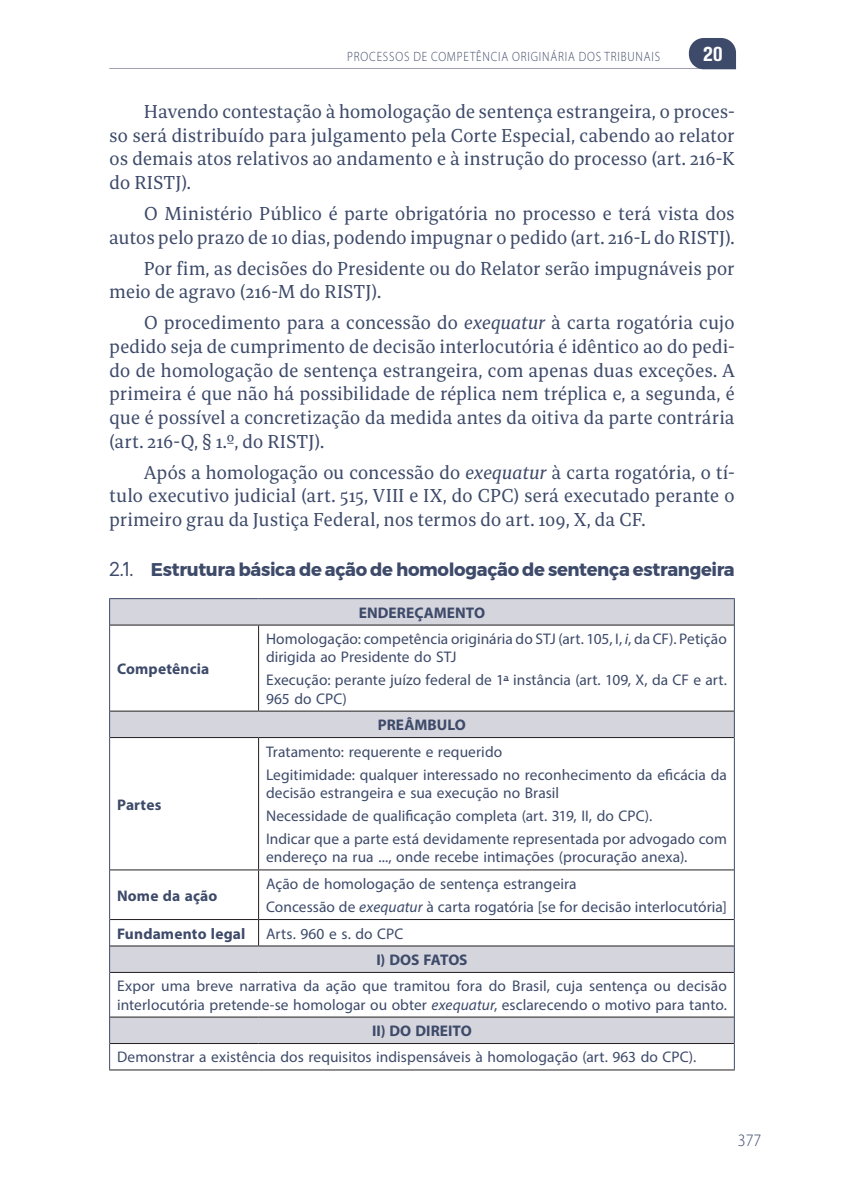
<style>
.page{position:relative;width:844px;height:1191px;background:#fff}
.page>*{position:absolute;margin:0;border:0;box-sizing:border-box;transform-origin:0 0}
.t1{font:700 semi-condensed 18.9px "i Ciel Fester";color:#fff;scale:1.1 1}
.t2{font:18.55px/23.6px "Bespoke Serif";letter-spacing:-.01em;color:#3d4a69;text-align:justify}
.t3{font:700 18.38px "Montserrat";letter-spacing:-.02em;color:#3d4a69}
.t4{font:17.5px "Myriad Variable Concept";color:#3d4a69}
.t5{font:15.4px/23.1px "Myriad Pro";letter-spacing:.005em;color:#3d4a69}
.t6{font:700 15.4px "Myriad Pro";letter-spacing:.01em;color:#3d4a69}
.t7{font:700 15.4px "Myriad Pro";letter-spacing:-.01em;color:#3d4a69}
.t8{font:300 13.47px "Myriad Pro";letter-spacing:.07em;color:#3d4a69;scale:.86 1}
.s1{font-style:italic}
.s2{font-family:"Orkney";font-weight:400}
</style>
<div class="page">
<hr style="left:109px;top:68px;width:626px;height:1px;background:#9fa0b0">
<svg style="left:688px;top:38px;width:47px;height:31px"></svg>
<svg style="left:110px;top:599px;width:623px;height:444px"></svg>
<hr style="left:110px;top:624px;width:148px;height:1px;background:#231f20">
<hr style="left:258px;top:624px;width:475px;height:1px;background:#231f20">
<hr style="left:110px;top:710px;width:148px;height:1px;background:#231f20">
<hr style="left:258px;top:710px;width:475px;height:1px;background:#231f20">
<hr style="left:110px;top:737px;width:148px;height:1px;background:#231f20">
<hr style="left:258px;top:737px;width:475px;height:1px;background:#231f20">
<hr style="left:110px;top:869px;width:148px;height:1px;background:#231f20">
<hr style="left:258px;top:869px;width:475px;height:1px;background:#231f20">
<hr style="left:110px;top:919px;width:148px;height:1px;background:#231f20">
<hr style="left:258px;top:919px;width:475px;height:1px;background:#231f20">
<hr style="left:110px;top:945px;width:148px;height:1px;background:#231f20">
<hr style="left:258px;top:945px;width:475px;height:1px;background:#231f20">
<hr style="left:110px;top:972px;width:148px;height:1px;background:#231f20">
<hr style="left:258px;top:972px;width:475px;height:1px;background:#231f20">
<hr style="left:110px;top:1016px;width:148px;height:1px;background:#231f20">
<hr style="left:258px;top:1016px;width:475px;height:1px;background:#231f20">
<hr style="left:110px;top:1043px;width:148px;height:1px;background:#231f20">
<hr style="left:258px;top:1043px;width:475px;height:1px;background:#231f20">
<hr style="left:109px;top:1069px;width:149px;height:1px;background:#231f20">
<hr style="left:258px;top:1069px;width:476px;height:1px;background:#231f20">
<hr style="left:258px;top:625px;width:1px;height:85px;background:#231f20">
<hr style="left:258px;top:738px;width:1px;height:131px;background:#231f20">
<hr style="left:258px;top:870px;width:1px;height:49px;background:#231f20">
<svg style="left:258px;top:920px;width:1px;height:25px"></svg>
<hr style="left:109px;top:598px;width:149px;height:1px;background:#3d4a69">
<svg style="left:109px;top:599px;width:1px;height:26px"></svg>
<hr style="left:258px;top:598px;width:476px;height:1px;background:#3d4a69">
<svg style="left:733px;top:599px;width:1px;height:26px"></svg>
<hr style="left:109px;top:625px;width:1px;height:86px;background:#3d4a69">
<hr style="left:733px;top:625px;width:1px;height:86px;background:#3d4a69">
<svg style="left:109px;top:711px;width:1px;height:26px"></svg>
<svg style="left:733px;top:711px;width:1px;height:26px"></svg>
<hr style="left:109px;top:737px;width:1px;height:133px;background:#3d4a69">
<hr style="left:733px;top:737px;width:1px;height:133px;background:#3d4a69">
<hr style="left:109px;top:870px;width:1px;height:49px;background:#3d4a69">
<hr style="left:733px;top:870px;width:1px;height:49px;background:#3d4a69">
<svg style="left:109px;top:919px;width:1px;height:53px"></svg>
<svg style="left:733px;top:919px;width:1px;height:53px"></svg>
<hr style="left:109px;top:972px;width:1px;height:45px;background:#3d4a69">
<hr style="left:733px;top:972px;width:1px;height:45px;background:#3d4a69">
<svg style="left:109px;top:1017px;width:1px;height:52px"></svg>
<svg style="left:733px;top:1017px;width:1px;height:52px"></svg>
<p class="t8" style="left:347px;top:49px;width:364px">PROCESSOS DE COMPETÊNCIA ORIGINÁRIA DOS TRIBUNAIS</p>
<p class="t1" style="left:703px;top:41px;width:19px">20</p>
<p class="t2" style="left:109px;top:99px;width:627px;text-indent:35px">Havendo contestação à homologação de sentença estrangeira, o proces&shy;so será distribuído para julgamento pela Corte Especial, cabendo ao relator os demais atos relativos ao andamento e à instrução do processo (art. 216-K do RISTJ).</p>
<p class="t2" style="left:109px;top:201px;width:627px;text-align:right">O Ministério Público é parte obrigatória no processo e terá vista dos autos pelo prazo de 10 dias, podendo impugnar o pedido (art. 216-L do RISTJ).</p>
<p class="t2" style="left:109px;top:256px;width:626px;text-indent:35px">Por fim, as decisões do Presidente ou do Relator serão impugnáveis por meio de agravo (216-M do RISTJ).</p>
<p class="t2" style="left:109px;top:311px;width:627px;text-indent:35px">O procedimento para a concessão do <span class="s1">exequatur</span> à carta rogatória cujo pedido seja de cumprimento de decisão interlocutória é idêntico ao do pedi&shy;do de homologação de sentença estrangeira, com apenas duas exceções. A primeira é que não há possibilidade de réplica nem tréplica e, a segunda, é que é possível a concretização da medida antes da oitiva da parte contrária (art. 216-Q, § 1.º, do RISTJ).</p>
<p class="t2" style="left:109px;top:460px;width:627px;text-indent:35px">Após a homologação ou concessão do <span class="s1">exequatur</span> à carta rogatória, o tí&shy;tulo executivo judicial (art. 515, VIII e IX, do CPC) será executado perante o primeiro grau da Justiça Federal, nos termos do art. 109, X, da CF.</p>
<p class="t3" style="left:109px;top:555px;width:627px"><span class="s2">2.1.</span> Estrutura básica de ação de homologação de sentença estrangeira</p>
<p class="t6" style="left:358px;top:602px;width:128px">ENDEREÇAMENTO</p>
<p class="t6" style="left:117px;top:658px;width:94px">Competência</p>
<p class="t6" style="left:117px;top:794px;width:46px">Partes</p>
<p class="t5" style="left:266px;top:629px;width:462px;line-height:18.2px">Homologação: competência originária do STJ (art. 105, I, <span class="s1">i</span>, da CF). Petição dirigida ao Presidente do STJ</p>
<p class="t5" style="left:266px;top:671px;width:462px;line-height:18.2px">Execução: perante juízo federal de 1ª instância (art. 109, X, da CF e art.<br>965 do CPC)</p>
<p class="t6" style="left:378px;top:715px;width:90px">PREÂMBULO</p>
<p class="t5" style="left:266px;top:739px;width:462px">Tratamento: requerente e requerido<br>Legitimidade: qualquer interessado no reconhecimento da eficácia da</p>
<p class="t5" style="left:266px;top:781px;width:462px">decisão estrangeira e sua execução no Brasil<br>Necessidade de qualificação completa (art. 319, II, do CPC).<br>Indicar que a parte está devidamente representada por advogado com</p>
<p class="t5" style="left:266px;top:845px;width:422px">endereço na rua ..., onde recebe intimações (procuração anexa).</p>
<p class="t6" style="left:117px;top:885px;width:102px">Nome da ação</p>
<p class="t5" style="left:266px;top:872px;width:462px">Ação de homologação de sentença estrangeira<br>Concessão de <span class="s1">exequatur</span> à carta rogatória [se for decisão interlocutória]</p>
<p class="t6" style="left:117px;top:923px;width:130px">Fundamento legal</p>
<p class="t5" style="left:266px;top:921px;width:139px">Arts. 960 e s. do CPC</p>
<p class="t7" style="left:376px;top:949px;width:93px">I) DOS FATOS</p>
<p class="t5" style="left:117px;top:976px;width:611px;line-height:18.2px">Expor uma breve narrativa da ação que tramitou fora do Brasil, cuja sentença ou decisão interlocutória pretende-se homologar ou obter <span class="s1">exequatur</span>, esclarecendo o motivo para tanto.</p>
<p class="t6" style="left:372px;top:1020px;width:101px">II) DO DIREITO</p>
<p class="t5" style="left:117px;top:1045px;width:580px">Demonstrar a existência dos requisitos indispensáveis à homologação (art. 963 do CPC).</p>
<p class="t4" style="left:737px;top:1129px;width:25px">377</p>
</div>
